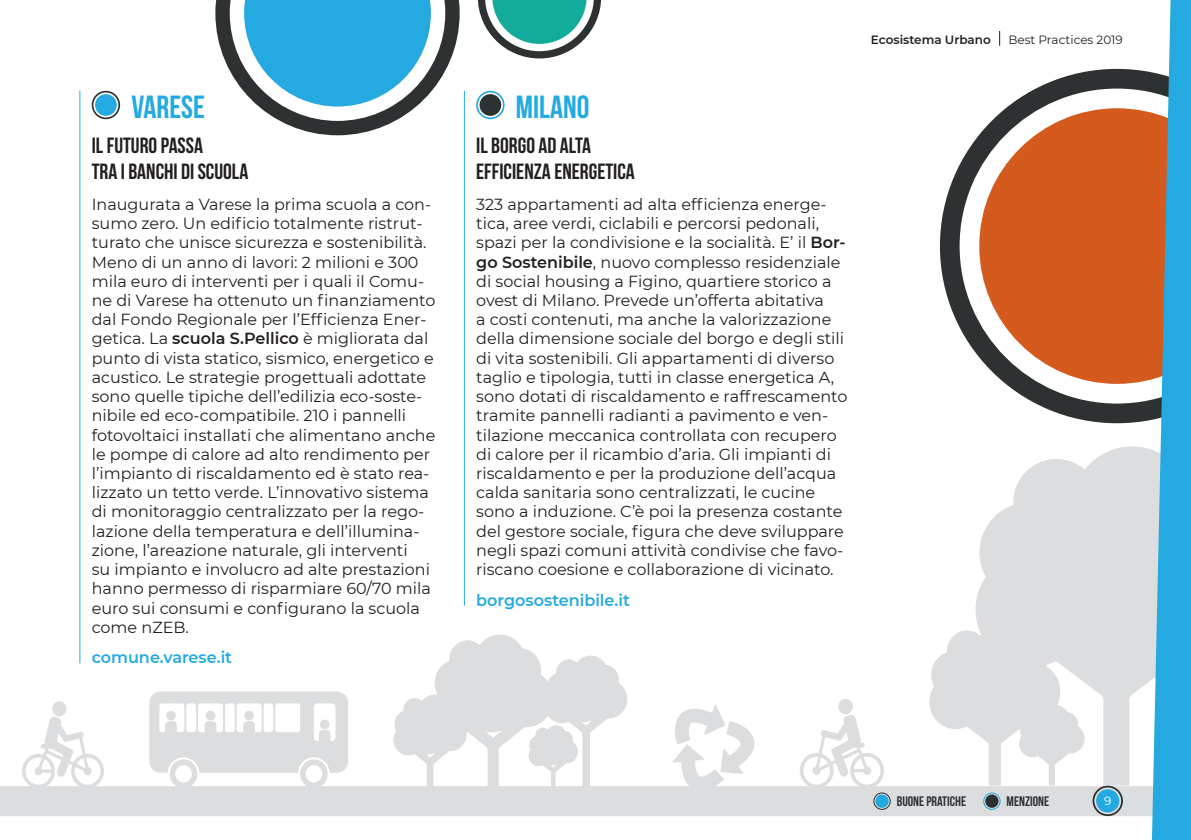
<style>
.page{position:relative;width:1191px;height:840px;background:#fff}
.page>*{position:absolute;margin:0;border:0;box-sizing:border-box;transform-origin:0 0}
.t1{font:32px "Bebas Neue";color:#24aae1}
._2019{font:22px "Bebas Neue";color:#231f20}
._2019-2{font:16px/19.2px "Montserrat";color:#231f20}
.t2{font:600 16px "Montserrat";color:#24aae1}
.t3{font:13.8px "Bebas Neue";color:#2e3132}
.t4{font:12px "Montserrat";color:#231f20}
.t5{font:600 12px "Montserrat";color:#231f20}
.t6{font:12px "Montserrat";color:#fff}
.s1{font-weight:600}
</style>
<div class="page">
<div style="left:0;top:785px;width:1185px;height:30px;background:#dcdddf"></div>
<svg style="left:672px;top:705px;width:83px;height:81px"></svg>
<svg style="left:22px;top:717px;width:82px;height:69px"></svg>
<div style="left:52px;top:701px;width:14px;height:14px;background:#dcdddf;border-radius:50%"></div>
<svg style="left:149px;top:691px;width:199px;height:95px"></svg>
<div style="left:838px;top:698px;width:15px;height:15px;background:#dcdddf;border-radius:50%"></div>
<svg style="left:393px;top:634px;width:234px;height:152px"></svg>
<svg style="left:975px;top:446px;width:176px;height:339px;fill:#dcdddf"></svg>
<svg style="left:929px;top:624px;width:155px;height:161px"></svg>
<svg style="left:1092px;top:785px;width:31px;height:30px"></svg>
<div style="left:1096px;top:788px;width:23px;height:24px;background:#24aae1;border-radius:50%"></div>
<svg style="left:940px;top:69px;width:211px;height:354px"></svg>
<svg style="left:959px;top:88px;width:192px;height:315px"></svg>
<svg style="left:979px;top:108px;width:172px;height:275px;background:#d16c3a"></svg>
<svg style="left:215px;top:0;width:244px;height:135px"></svg>
<svg style="left:478px;top:0;width:123px;height:58px"></svg>
<hr style="left:79px;top:91px;width:1px;height:572px;background:#24aae1">
<svg style="left:92px;top:91px;width:28px;height:28px"></svg>
<div style="left:95px;top:94px;width:22px;height:22px;background:#24aae1;border-radius:50%"></div>
<hr style="left:464px;top:91px;width:1px;height:514px;background:#24aae1">
<svg style="left:476px;top:91px;width:28px;height:28px"></svg>
<div style="left:479px;top:94px;width:22px;height:22px;background:#2e3132;border-radius:50%"></div>
<svg style="left:1151px;top:0;width:40px;height:839px;background:#63aac6"></svg>
<svg style="left:999px;top:31px;width:1px;height:15px"></svg>
<svg style="left:983px;top:792px;width:17px;height:17px"></svg>
<div style="left:985px;top:794px;width:13px;height:13px;background:#2e3132;border-radius:50%"></div>
<svg style="left:799px;top:715px;width:91px;height:94px"></svg>
<div style="left:875px;top:794px;width:13px;height:13px;background:#24aae1;border-radius:50%"></div>
<p class="t1" style="left:131px;top:89px;width:75px">VARESE</p>
<p class="_2019" style="left:92px;top:133px;width:113px">IL FUTURO PASSA</p>
<p class="_2019" style="left:92px;top:159px;width:158px">TRA I BANCHI DI SCUOLA</p>
<p class="_2019-2" style="left:92px;top:194px;width:345px">Inaugurata a Varese la prima scuola a con&shy;sumo zero. Un edificio totalmente ristrut&shy;turato che unisce sicurezza e sostenibilità.<br>Meno di un anno di lavori: 2 milioni e 300 mila euro di interventi per i quali il Comu&shy;ne di Varese ha ottenuto un finanziamento dal Fondo Regionale per l’Efficienza Ener&shy;getica. La <span class="s1">scuola S.Pellico</span> è migliorata dal punto di vista statico, sismico, energetico e acustico. Le strategie progettuali adottate sono quelle tipiche dell’edilizia eco-soste&shy;nibile ed eco-compatibile. 210 i pannelli fotovoltaici installati che alimentano anche le pompe di calore ad alto rendimento per l’impianto di riscaldamento ed è stato rea&shy;lizzato un tetto verde. L’innovativo sistema di monitoraggio centralizzato per la rego&shy;lazione della temperatura e dell’illumina&shy;zione, l’areazione naturale, gli interventi<br>su impianto e involucro ad alte prestazioni hanno permesso di risparmiare 60/70 mila euro sui consumi e configurano la scuola come nZEB.</p>
<p class="t2" style="left:92px;top:646px;width:142px">comune.varese.it</p>
<p class="t1" style="left:516px;top:89px;width:75px">MILANO</p>
<p class="_2019" style="left:476px;top:133px;width:116px">IL BORGO AD ALTA</p>
<p class="_2019" style="left:476px;top:159px;width:160px">EFFICIENZA ENERGETICA</p>
<p class="_2019-2" style="left:476px;top:194px;width:373px">323 appartamenti ad alta efficienza energe&shy;tica, aree verdi, ciclabili e percorsi pedonali, spazi per la condivisione e la socialità. E’ il <span class="s1">Bor&shy;go Sostenibile</span>, nuovo complesso residenziale di social housing a Figino, quartiere storico a ovest di Milano. Prevede un’offerta abitativa<br>a costi contenuti, ma anche la valorizzazione della dimensione sociale del borgo e degli stili di vita sostenibili. Gli appartamenti di diverso taglio e tipologia, tutti in classe energetica A, sono dotati di riscaldamento e raffrescamento tramite pannelli radianti a pavimento e ven&shy;tilazione meccanica controllata con recupero di calore per il ricambio d’aria. Gli impianti di riscaldamento e per la produzione dell’acqua calda sanitaria sono centralizzati, le cucine sono a induzione. C’è poi la presenza costante del gestore sociale, figura che deve sviluppare negli spazi comuni attività condivise che favo&shy;riscano coesione e collaborazione di vicinato.</p>
<p class="t2" style="left:476px;top:588px;width:155px">borgosostenibile.it</p>
<p class="t5" style="left:871px;top:31px;width:121px">Ecosistema Urbano</p>
<p class="t4" style="left:1008px;top:32px;width:116px">Best Practices 2019</p>
<p class="t3" style="left:896px;top:793px;width:71px">BUONE PRATICHE</p>
<p class="t3" style="left:1006px;top:793px;width:44px">MENZIONE</p>
<p class="t6" style="left:1104px;top:792px;width:9px">9</p>
</div>
